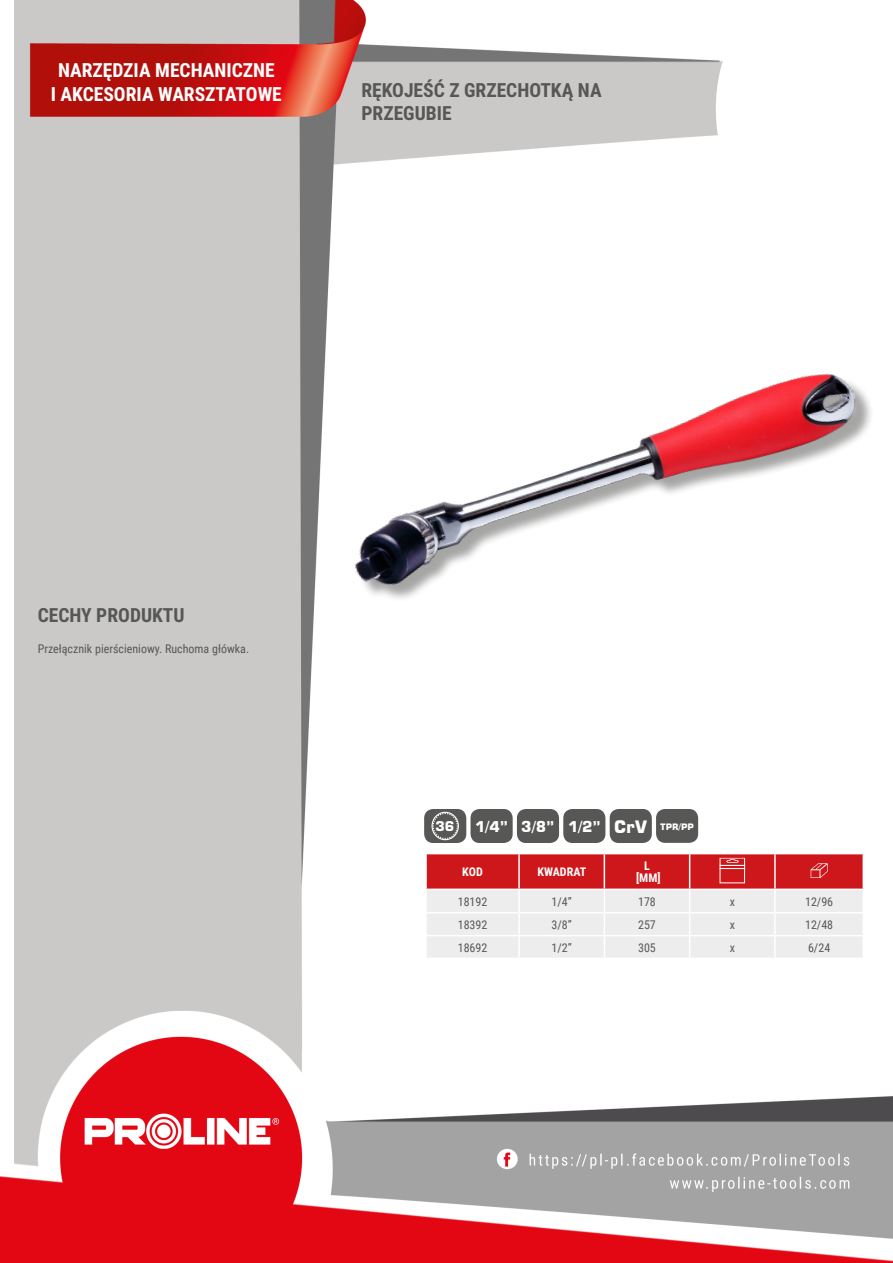
<style>
.page{position:relative;width:893px;height:1263px;background:#fff}
.page>*{position:absolute;margin:0;border:0;box-sizing:border-box;transform-origin:0 0}
.NagĹ_Ăłwek{font:700 19.5px/23.4px "Roboto Condensed";color:#fff;text-align:center}
.Lewo_bez_dzielenia{font:700 19.5px/23.4px "Roboto Condensed";color:#575756}
.MateriaĹ__CECHY{font:700 19.5px "Roboto Condensed";color:#575756}
.t1{font:700 17.1px "Square 721 BT";color:#fff}
.t2{font:700 14.85px "Square 721 BT";color:#fff}
.t3{font:900 14.7px "Eurostile TOT";color:#fff}
.Opisy{font:12px "Roboto Condensed";color:#575756}
.Center{font:12px "Roboto Condensed";color:#575756}
.Indeks{font:12px "Roboto Condensed";color:#575756}
.Ĺšrodek_bez_dzieleni{font:700 12px "Roboto Condensed";color:#fff}
.Ĺšrodek__wymuszenie{font:700 12px "Roboto Condensed";color:#fff}
.Tabelka_nagĹ_Ăłwek{font:700 12px "Roboto Condensed";color:#fff}
.t4{font:700 8.85px "Square 721 BT";color:#fff}
</style>
<div class="page">
<img style="left:0;top:0;width:893px;height:1263px">
<div style="left:358px;top:377px;width:516px;height:226px;background:#fff"></div>
<img style="left:338px;top:364px;width:533px;height:229px">
<hr style="left:425px;top:854px;width:2px;height:34px;background:#fff">
<hr style="left:425px;top:890px;width:2px;height:22px;background:#fff">
<hr style="left:425px;top:913px;width:2px;height:22px;background:#fff">
<hr style="left:425px;top:936px;width:2px;height:21px;background:#fff">
<hr style="left:862px;top:854px;width:2px;height:34px;background:#fff">
<hr style="left:862px;top:890px;width:2px;height:22px;background:#fff">
<hr style="left:862px;top:913px;width:2px;height:22px;background:#fff">
<hr style="left:862px;top:936px;width:2px;height:21px;background:#fff">
<hr style="left:775px;top:853px;width:89px;height:1px;background:#fff">
<hr style="left:425px;top:853px;width:94px;height:1px;background:#fff">
<hr style="left:425px;top:888px;width:94px;height:2px;background:#fff">
<hr style="left:775px;top:888px;width:89px;height:2px;background:#fff">
<hr style="left:425px;top:912px;width:94px;height:1px;background:#fff">
<hr style="left:775px;top:912px;width:89px;height:1px;background:#fff">
<hr style="left:425px;top:935px;width:94px;height:1px;background:#fff">
<hr style="left:775px;top:935px;width:89px;height:1px;background:#fff">
<hr style="left:425px;top:957px;width:94px;height:2px;background:#fff">
<hr style="left:519px;top:957px;width:85px;height:2px;background:#fff">
<hr style="left:604px;top:957px;width:86px;height:2px;background:#fff">
<hr style="left:690px;top:957px;width:85px;height:2px;background:#fff">
<hr style="left:775px;top:957px;width:89px;height:2px;background:#fff">
<svg style="left:426px;top:853px;width:437px;height:105px;background:#e4aaab"></svg>
<div style="left:425px;top:810px;width:41px;height:32px;background:#575756;border-radius:8px"></div>
<div style="left:424px;top:809px;width:42px;height:34px;border:1px solid #575756;border-radius:8px"></div>
<div style="left:431px;top:812px;width:28px;height:28px;border:1px solid #fff;border-radius:50%"></div>
<svg style="left:432px;top:812px;width:26px;height:27px"></svg>
<div style="left:471px;top:810px;width:41px;height:32px;background:#575756;border-radius:8px"></div>
<div style="left:470px;top:809px;width:43px;height:34px;border:1px solid #575756;border-radius:8px"></div>
<div style="left:518px;top:810px;width:40px;height:32px;background:#575756;border-radius:8px"></div>
<div style="left:517px;top:809px;width:42px;height:34px;border:1px solid #575756;border-radius:8px"></div>
<div style="left:564px;top:810px;width:41px;height:32px;background:#575756;border-radius:8px"></div>
<div style="left:563px;top:809px;width:42px;height:34px;border:1px solid #575756;border-radius:8px"></div>
<div style="left:610px;top:810px;width:41px;height:32px;background:#575756;border-radius:8px"></div>
<div style="left:610px;top:809px;width:42px;height:34px;border:1px solid #575756;border-radius:8px"></div>
<div style="left:657px;top:810px;width:40px;height:32px;background:#575756;border-radius:8px"></div>
<div style="left:656px;top:809px;width:42px;height:34px;border:1px solid #575756;border-radius:8px"></div>
<p class="NagĹ_Ăłwek" style="left:51px;top:58px;width:233px">NARZĘDZIA MECHANICZNE<br>I AKCESORIA WARSZTATOWE</p>
<p class="Lewo_bez_dzielenia" style="left:361px;top:77px;width:242px">RĘKOJEŚĆ Z GRZECHOTKĄ NA<br>PRZEGUBIE</p>
<p class="MateriaĹ__CECHY" style="left:38px;top:601px;width:148px">CECHY PRODUKTU</p>
<p class="Opisy" style="left:38px;top:640px;width:213px">Przełącznik pierścieniowy. Ruchoma główka.</p>
<p class="t3" style="left:435px;top:818px;width:20px">36</p>
<p class="t2" style="left:475px;top:818px;width:35px">1/4”</p>
<p class="t2" style="left:521px;top:818px;width:35px">3/8”</p>
<p class="t2" style="left:568px;top:818px;width:35px">1/2”</p>
<p class="t1" style="left:614px;top:816px;width:35px">CrV</p>
<p class="t4" style="left:660px;top:821px;width:35px">TPR/PP</p>
<p class="Tabelka_nagĹ_Ăłwek" style="left:462px;top:863px;width:22px">KOD</p>
<p class="Ĺšrodek_bez_dzieleni" style="left:537px;top:863px;width:50px">KWADRAT</p>
<p class="Ĺšrodek_bez_dzieleni" style="left:644px;top:857px;width:7px">L</p>
<p class="Ĺšrodek__wymuszenie" style="left:636px;top:869px;width:26px">[MM]</p>
<p class="Indeks" style="left:458px;top:893px;width:31px">18192</p>
<p class="Center" style="left:551px;top:893px;width:22px">1/4”</p>
<p class="Center" style="left:638px;top:893px;width:19px">178</p>
<p class="Center" style="left:730px;top:893px;width:7px">x</p>
<p class="Center" style="left:805px;top:893px;width:30px">12/96</p>
<p class="Indeks" style="left:458px;top:916px;width:31px">18392</p>
<p class="Center" style="left:551px;top:916px;width:22px">3/8”</p>
<p class="Center" style="left:638px;top:916px;width:19px">257</p>
<p class="Center" style="left:730px;top:916px;width:7px">x</p>
<p class="Center" style="left:805px;top:916px;width:30px">12/48</p>
<p class="Indeks" style="left:458px;top:939px;width:31px">18692</p>
<p class="Center" style="left:551px;top:939px;width:22px">1/2”</p>
<p class="Center" style="left:638px;top:939px;width:19px">305</p>
<p class="Center" style="left:730px;top:939px;width:7px">x</p>
<p class="Center" style="left:808px;top:939px;width:24px">6/24</p>
</div>
